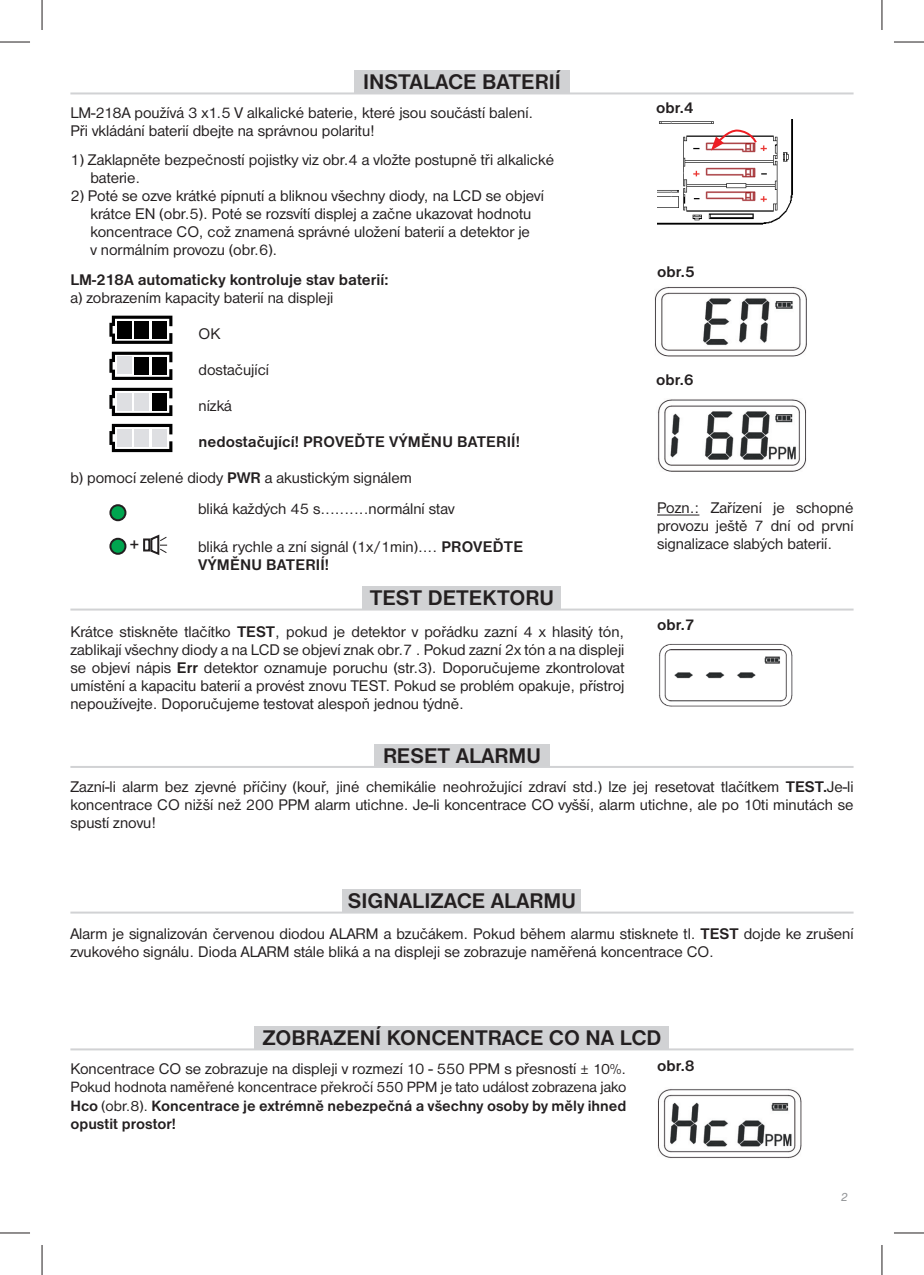
<style>
.page{position:relative;width:924px;height:1275px;background:#fff}
.page>*{position:absolute;margin:0;border:0;box-sizing:border-box;transform-origin:0 0}
.t1{font:700 22px "Nimbus Sans DOT";color:#231f20}
.t2{font:16px/18px "Nimbus Sans DOT";color:#231f20}
.t3{font:700 16px "Nimbus Sans DOT";color:#231f20}
.t4{font:15.4px/18.6px "Nimbus Sans DOT";color:#231f20;text-align:justify}
.t5{font:italic 12px "Nimbus Sans DOT";color:#939598}
.s1{font-weight:700}
.s2{font-size:15.4px}
</style>
<div class="page">
<hr style="left:70px;top:608px;width:783px;height:2px;background:#d1d2d4">
<div style="left:362px;top:586px;width:199px;height:23px;background:#d1d2d4"></div>
<hr style="left:70px;top:92px;width:783px;height:2px;background:#d1d2d4">
<div style="left:354px;top:70px;width:215px;height:23px;background:#d1d2d4"></div>
<hr style="left:70px;top:766px;width:783px;height:2px;background:#d1d2d4">
<div style="left:374px;top:744px;width:175px;height:22px;background:#d1d2d4"></div>
<hr style="left:70px;top:911px;width:783px;height:2px;background:#d1d2d4">
<div style="left:342px;top:889px;width:239px;height:23px;background:#d1d2d4"></div>
<hr style="left:70px;top:1048px;width:783px;height:2px;background:#d1d2d4">
<div style="left:255px;top:1026px;width:413px;height:23px;background:#d1d2d4"></div>
<img style="left:657px;top:119px;width:136px;height:106px">
<svg style="left:710px;top:130px;width:47px;height:21px"></svg>
<svg style="left:109px;top:316px;width:63px;height:28px"></svg>
<svg style="left:109px;top:388px;width:63px;height:28px"></svg>
<svg style="left:109px;top:424px;width:63px;height:28px"></svg>
<svg style="left:109px;top:352px;width:63px;height:28px"></svg>
<div style="left:117px;top:356px;width:15px;height:18px;background:#dedfe2"></div>
<div style="left:110px;top:505px;width:15px;height:15px;background:#00a54f;border-radius:50%"></div>
<div style="left:109px;top:504px;width:17px;height:17px;border:2px solid #231f20;border-radius:50%"></div>
<div style="left:110px;top:539px;width:15px;height:15px;background:#00a54f;border-radius:50%"></div>
<div style="left:109px;top:538px;width:17px;height:17px;border:2px solid #231f20;border-radius:50%"></div>
<div style="left:143px;top:538px;width:7px;height:13px;border:2px solid #231f20"></div>
<svg style="left:149px;top:534px;width:19px;height:21px"></svg>
<img style="left:659px;top:644px;width:134px;height:63px">
<img style="left:658px;top:399px;width:148px;height:72px">
<img style="left:658px;top:1089px;width:143px;height:70px">
<img style="left:655px;top:287px;width:151px;height:70px">
<hr style="left:656px;top:514px;width:43px;height:1px;background:#231f20">
<hr style="left:0;top:42px;width:30px;height:1px;background:#231f20">
<hr style="left:893px;top:42px;width:30px;height:1px;background:#231f20">
<hr style="left:0;top:1232px;width:30px;height:1px;background:#231f20">
<hr style="left:893px;top:1232px;width:30px;height:1px;background:#231f20">
<hr style="left:42px;top:0;width:1px;height:30px;background:#231f20">
<hr style="left:42px;top:1245px;width:1px;height:30px;background:#231f20">
<hr style="left:881px;top:0;width:1px;height:30px;background:#231f20">
<hr style="left:881px;top:1245px;width:1px;height:30px;background:#231f20">
<h1 class="t1" style="left:363px;top:74px;width:199px">INSTALACE BATERIÍ</h1>
<p class="t2" style="left:70px;top:105px;width:464px">LM-218A používá 3 x1.5 V alkalické baterie, které jsou součástí balení.<br>Při vkládání baterií dbejte na správnou polaritu!</p>
<p class="t2" style="left:90px;top:152px;width:465px;text-indent:-20px">1) Zaklapněte bezpečností pojistky viz obr.4 a vložte postupně tři alkalické baterie.</p>
<p class="t2" style="left:90px;top:188px;width:455px;text-indent:-20px">2) Poté se ozve krátké pípnutí a bliknou všechny diody, na LCD se objeví krátce EN (obr.5). Poté se rozsvítí displej a začne ukazovat hodnotu koncentrace CO, což znamená správné uložení baterií a detektor je<br>v normálním provozu (obr.6).</p>
<p class="t3" style="left:70px;top:274px;width:319px">LM-218A automaticky kontroluje stav baterií:</p>
<p class="t2" style="left:70px;top:290px;width:264px">a) zobrazením kapacity baterií na displeji</p>
<p class="t2" style="left:198px;top:326px;width:23px">OK</p>
<p class="t2" style="left:198px;top:362px;width:72px">dostačující</p>
<p class="t2" style="left:198px;top:398px;width:35px">nízká</p>
<p class="t3" style="left:198px;top:436px;width:323px">nedostačující! PROVEĎTE VÝMĚNU BATERIÍ!</p>
<p class="t2" style="left:198px;top:463px;width:258px;line-height:31.4px;text-indent:-128px">b) pomocí zelené diody <span class="s1">PWR</span> a akustickým signálem<br>bliká každých 45 s..........normální stav</p>
<p class="t2" style="left:198px;top:538px;width:326px">bliká rychle a zní signál (1x/1min).... <span class="s1">PROVEĎTE<br>VÝMĚNU BATERIÍ!</span></p>
<p class="t3" style="left:129px;top:539px;width:11px">+</p>
<h1 class="t1" style="left:369px;top:590px;width:186px">TEST DETEKTORU</h1>
<p class="t3" style="left:656px;top:102px;width:39px">obr.4</p>
<p class="t3" style="left:656px;top:265px;width:39px">obr.5</p>
<p class="t3" style="left:656px;top:374px;width:39px">obr.6</p>
<p class="t2" style="left:656px;top:500px;width:198px;text-align:justify">Pozn.: Zařízení je schopné provozu ještě 7 dní od první signalizace slabých baterií.</p>
<p class="t3" style="left:656px;top:619px;width:39px">obr.7</p>
<p class="t2" style="left:70px;top:624px;width:555px;text-align:justify">Krátce stiskněte tlačítko <span class="s1">TEST</span>, pokud je detektor v pořádku zazní 4 x hlasitý tón, zablikají všechny diody a na LCD se objeví znak obr.7 . Pokud zazní 2x tón a na displeji se objeví nápis <span class="s1">Err</span> detektor oznamuje poruchu (str.3). Doporučujeme zkontrolovat umístění a kapacitu baterií a provést znovu TEST. Pokud se problém opakuje, přístroj nepoužívejte. Doporučujeme testovat alespoň jednou týdně.</p>
<h1 class="t1" style="left:383px;top:747px;width:159px">RESET ALARMU</h1>
<p class="t2" style="left:70px;top:778px;width:784px;text-align:justify">Zazní-li alarm bez zjevné příčiny (kouř, jiné chemikálie neohrožující zdraví std.) lze jej resetovat tlačítkem <span class="s1">TEST.</span>Je-li koncentrace CO nižší než 200 PPM alarm utichne. Je-li koncentrace CO vyšší, alarm utichne, ale po 10ti minutách se spustí znovu!</p>
<h1 class="t1" style="left:348px;top:893px;width:229px">SIGNALIZACE ALARMU</h1>
<p class="t2" style="left:70px;top:925px;width:784px">Alarm je signalizován červenou diodou ALARM a bzučákem. Pokud během alarmu stisknete tl. <span class="s1">TEST</span> dojde ke zrušení zvukového signálu. Dioda ALARM stále bliká a na displeji se zobrazuje naměřená koncentrace CO.</p>
<h1 class="t1" style="left:262px;top:1029px;width:400px">ZOBRAZENÍ KONCENTRACE CO NA LCD</h1>
<p class="t2" style="left:70px;top:1060px;width:557px">Koncentrace CO se zobrazuje na displeji v rozmezí 10 - 550 PPM s přesností <span class="s2">± 10%.</span></p>
<p class="t4" style="left:70px;top:1078px;width:557px">Pokud hodnota naměřené koncentrace překročí 550 PPM je tato událost zobrazena jako <span class="s1">Hco</span> (obr.8). <span class="s1">Koncentrace je extrémně nebezpečná a všechny osoby by měly ihned opustit prostor!</span></p>
<p class="t3" style="left:656px;top:1059px;width:39px">obr.8</p>
<p class="t5" style="left:840px;top:1192px;width:9px">2</p>
</div>
